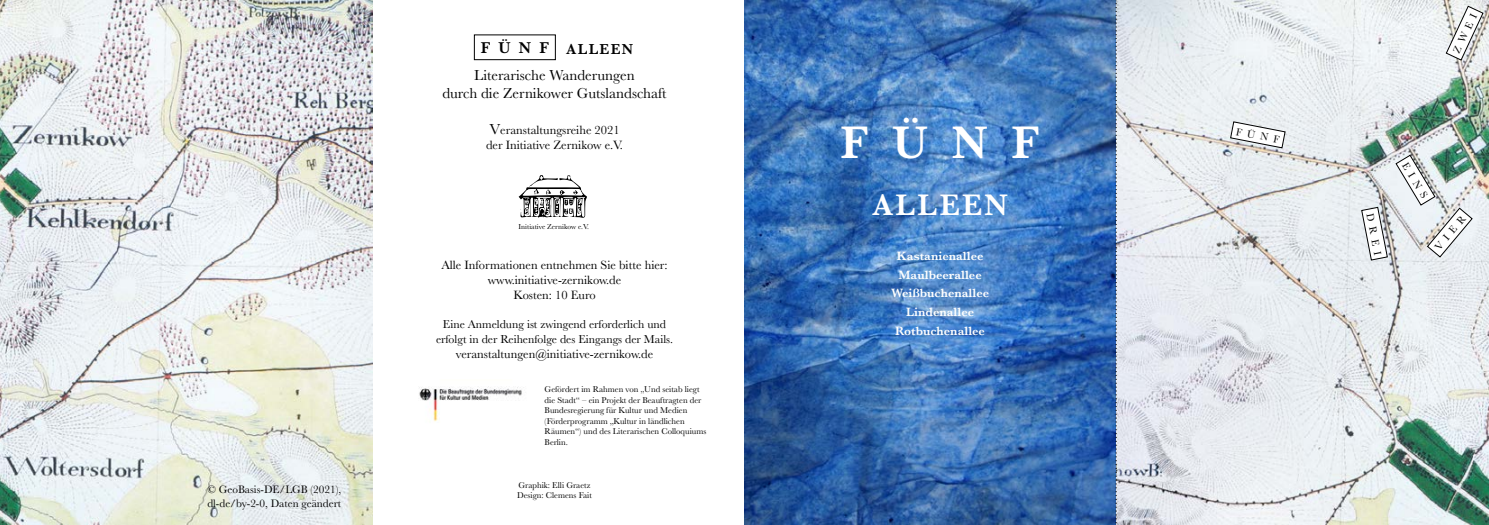
<style>
.page{position:relative;width:1489px;height:525px;background:#fff}
.page>*{position:absolute;margin:0;border:0;box-sizing:border-box;transform-origin:0 0}
.gesperrt{font:600 47.38px "Baskerville";color:#fff}
.t1{font:600 30.88px "Baskerville";letter-spacing:.07em;color:#fff}
.gesperrt-2{font:600 16.25px "Baskerville";color:#000}
.t2{font:15px/18px "Baskerville";color:#000;text-align:center}
.t3{font:600 15px "Baskerville";letter-spacing:.08em;color:#000}
.t4{font:12.5px/15px "Baskerville";color:#000}
.t5{font:600 12.5px "Baskerville";color:#fff}
.Fließtext{font:11.88px/14.2px "Baskerville";color:#000;text-align:center}
.Fließtext-2{font:11.25px/13.5px "Baskerville";color:#000}
.gesperrt-3{font:10.62px "Baskerville";color:#000}
.t6{font:8.75px/10.5px "Baskerville";color:#000}
.t7{font:7.5px "Baskerville";color:#000}
.s1{font-size:15px}
</style>
<div class="page">
<img style="left:744px;top:0;width:744px;height:524px">
<img style="left:419px;top:386px;width:103px;height:36px">
<svg style="left:518px;top:175px;width:69px;height:43px"></svg>
<svg style="left:473px;top:34px;width:83px;height:26px"></svg>
<svg style="left:1115px;top:0;width:2px;height:525px"></svg>
<img style="left:0;top:0;width:372px;height:524px">
<svg style="left:1230px;top:121px;width:55px;height:27px"></svg>
<svg style="left:1361px;top:207px;width:26px;height:53px"></svg>
<svg style="left:1445px;top:6px;width:38px;height:55px"></svg>
<img style="left:1395px;top:155px;width:77px;height:102px">
<p class="gesperrt-2" style="left:480px;top:37px;width:70px">FÜNF</p>
<p class="t3" style="left:566px;top:38px;width:68px">ALLEEN</p>
<p class="t2" style="left:442px;top:66px;width:226px">Literarische Wanderungen<br>durch die Zernikower Gutslandschaft</p>
<p class="t4" style="left:486px;top:123px;width:138px"><span class="s1">V</span>eranstaltungsreihe 2021 der Initiative Zernikow e.V.</p>
<p class="t7" style="left:518px;top:221px;width:72px">Initiative Zernikow e.V.</p>
<p class="t4" style="left:441px;top:257px;width:228px;text-align:center">Alle Informationen entnehmen Sie bitte hier: www.initiative-zernikow.de</p>
<p class="t4" style="left:513px;top:287px;width:84px">Kosten: 10 Euro</p>
<p class="Fließtext" style="left:436px;top:317px;width:238px">Eine Anmeldung ist zwingend erforderlich und erfolgt in der Reihenfolge des Eingangs der Mails.</p>
<p class="t4" style="left:456px;top:346px;width:199px">veranstaltungen@initiative-zernikow.de</p>
<p class="t6" style="left:544px;top:384px;width:163px">Gefördert im Rahmen von „Und seitab liegt die Stadt“ – ein Projekt der Beauftragten der Bundesregierung für Kultur und Medien (Förderprogramm „Kultur in ländlichen Räumen“) und des Literarischen Colloquiums Berlin.</p>
<p class="Fließtext-2" style="left:207px;top:483px;width:135px">© GeoBasis-DE/LGB (2021), dl-de/by-2-0, Daten geändert</p>
<p class="t6" style="left:518px;top:479px;width:74px">Graphik: Elli Graetz</p>
<p class="t6" style="left:517px;top:490px;width:76px">Design: Clemens Fait</p>
<p class="gesperrt" style="left:840px;top:109px;width:201px">FÜNF</p>
<p class="t1" style="left:872px;top:183px;width:137px">ALLEEN</p>
<p class="t5" style="left:896px;top:247px;width:88px">Kastanienallee</p>
<p class="t5" style="left:898px;top:265px;width:85px">Maulbeerallee</p>
<p class="t5" style="left:891px;top:284px;width:100px">Weißbuchenallee</p>
<p class="t5" style="left:906px;top:303px;width:70px">Lindenallee</p>
<p class="t5" style="left:895px;top:322px;width:91px">Rotbuchenallee</p>
<p class="gesperrt-3" style="left:1237px;top:124px;width:45px;rotate:11deg">FÜNF</p>
<p class="gesperrt-3" style="left:1449px;top:50px;width:45px;rotate:-65deg">ZWEI</p>
<p class="gesperrt-3" style="left:1376px;top:212px;width:44px;rotate:79deg">DREI</p>
<p class="gesperrt-3" style="left:1410px;top:160px;width:42px;rotate:59deg">EINS</p>
<p class="gesperrt-3" style="left:1431px;top:244px;width:43px;rotate:-50deg">VIER</p>
</div>
